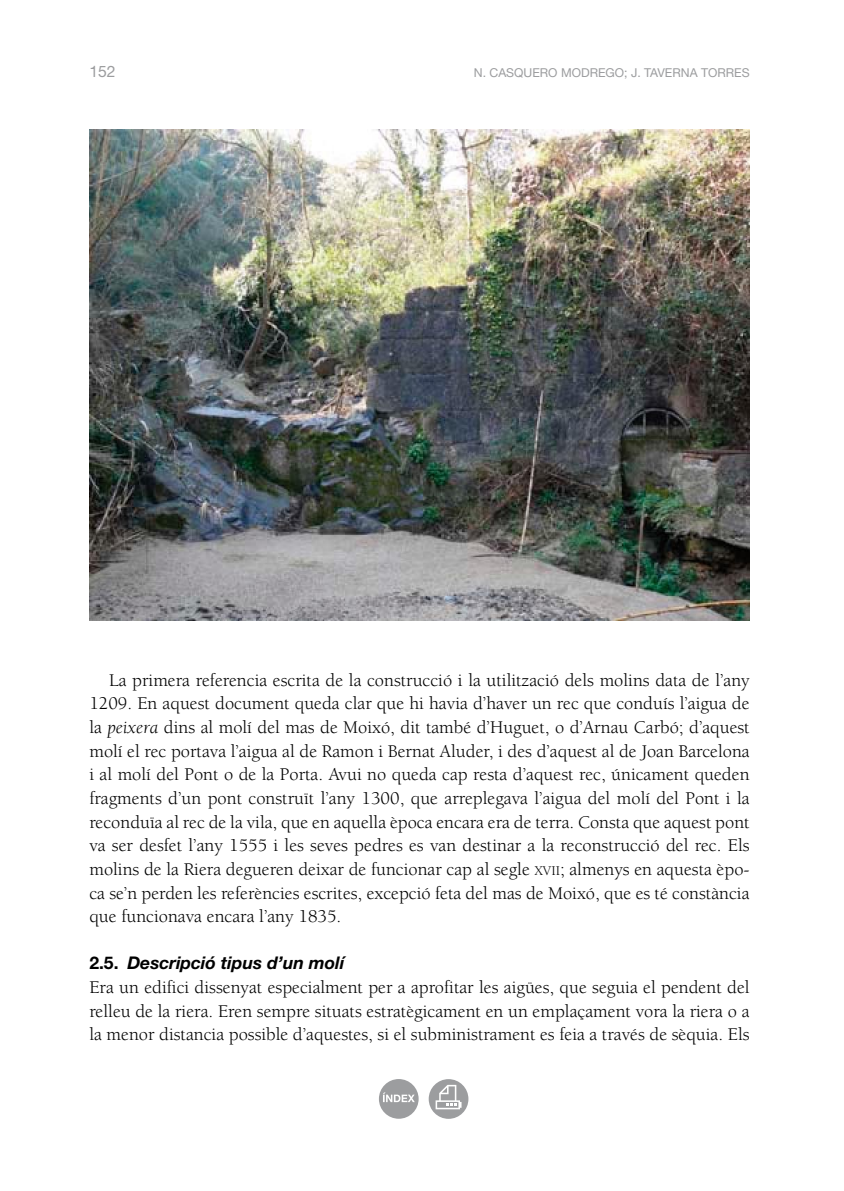
<style>
.page{position:relative;width:844px;height:1191px;background:#fff}
.page>*{position:absolute;margin:0;border:0;box-sizing:border-box;transform-origin:0 0}
.t1{font:18.38px/23.6px "Berkeley";color:#000;text-align:justify}
.t2{font:italic 700 17.5px "Helvetica Neue";color:#000}
.t3{font:15.75px "Helvetica Neue";color:#9c9d9f}
.t4{font:12.25px "Helvetica Neue";color:#9c9d9f}
.s1{font-style:italic}
.s2{font-size:13.83px}
.s3{font-style:normal}
</style>
<div class="page">
<div style="left:379px;top:1079px;width:39px;height:39px;background:#9c9d9f;border-radius:50%"></div>
<svg style="left:383px;top:1092px;width:31px;height:10px"></svg>
<div style="left:428px;top:1079px;width:40px;height:39px;background:#9c9d9f;border-radius:50%"></div>
<svg style="left:435px;top:1084px;width:26px;height:25px"></svg>
<img style="left:89px;top:129px;width:660px;height:492px">
<p class="t3" style="left:89px;top:62px;width:28px">152</p>
<p class="t4" style="left:473px;top:65px;width:277px">N. CASQUERO MODREGO; J. TAVERNA TORRES</p>
<p class="t1" style="left:89px;top:668px;width:661px;text-indent:20px">La primera referencia escrita de la construcció i la utilització dels molins data de l’any 1209. En aquest document queda clar que hi havia d’haver un rec que conduís l’aigua de la <span class="s1">peixera</span> dins al molí del mas de Moixó, dit també d’Huguet, o d’Arnau Carbó; d’aquest molí el rec portava l’aigua al de Ramon i Bernat Aluder, i des d’aquest al de Joan Barcelona i al molí del Pont o de la Porta. Avui no queda cap resta d’aquest rec, únicament queden fragments d’un pont construït l’any 1300, que arreplegava l’aigua del molí del Pont i la reconduïa al rec de la vila, que en aquella època encara era de terra. Consta que aquest pont va ser desfet l’any 1555 i les seves pedres es van destinar a la reconstrucció del rec. Els molins de la Riera degueren deixar de funcionar cap al segle <span class="s2">xvii</span>; almenys en aquesta èpo&shy;ca se’n perden les referències escrites, excepció feta del mas de Moixó, que es té constància que funcionava encara l’any 1835.</p>
<p class="t2" style="left:89px;top:952px;width:256px"><span class="s3">2.5.</span> Descripció tipus d’un molí</p>
<p class="t1" style="left:89px;top:976px;width:661px">Era un edifici dissenyat especialment per a aprofitar les aigües, que seguia el pendent del relleu de la riera. Eren sempre situats estratègicament en un emplaçament vora la riera o a la menor distancia possible d’aquestes, si el subministrament es feia a través de sèquia. Els</p>
</div>
